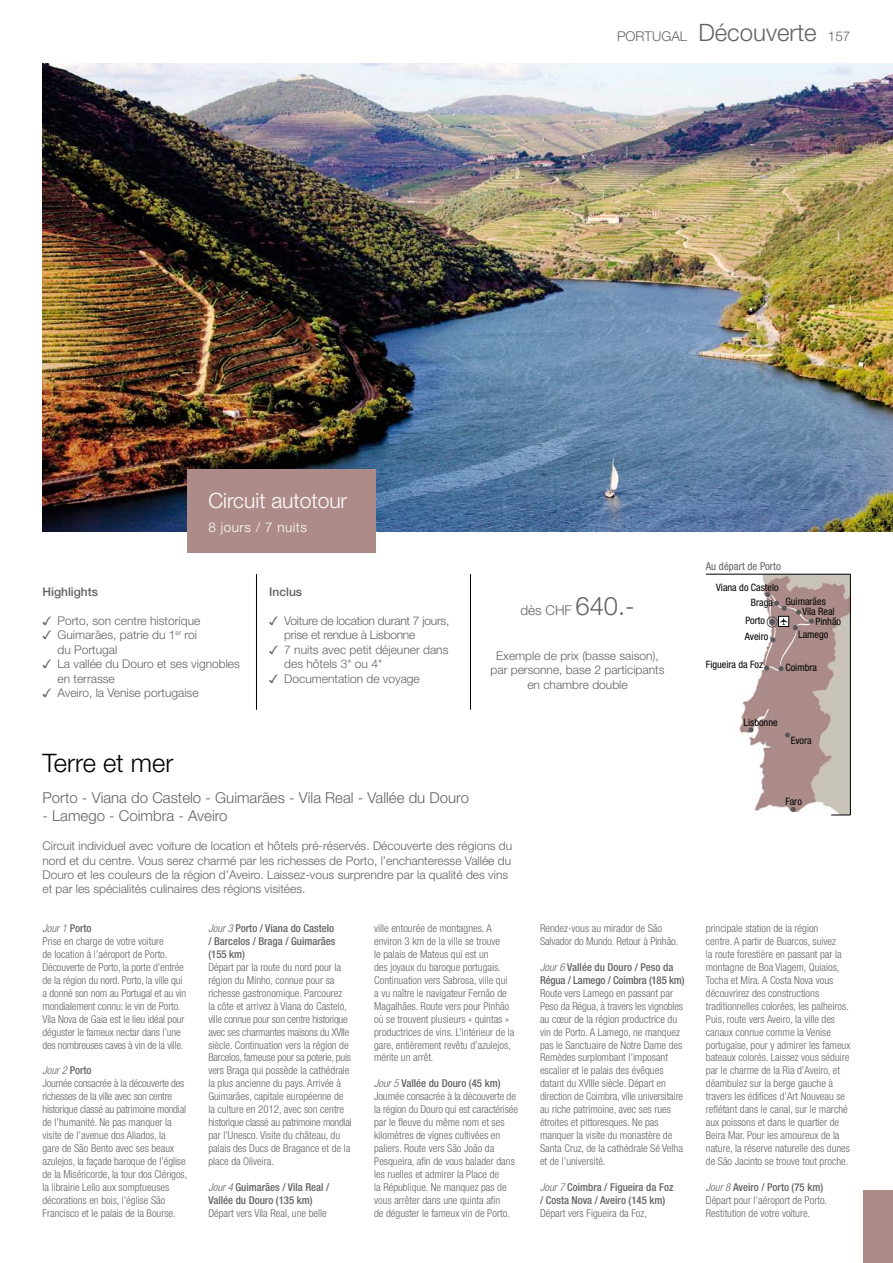
<style>
.page{position:relative;width:893px;height:1263px;background:#fff}
.page>*{position:absolute;margin:0;border:0;box-sizing:border-box;transform-origin:0 0}
.t1{font:300 25.5px "Helvetica Neue";color:#000}
.t2{font:300 21px "Helvetica Neue";color:#fff}
.t3{font:300 15px "Helvetica Neue";color:#626261}
.t4{font:300 13.5px "Helvetica Neue";color:#626261}
.t5{font:300 13.5px "Helvetica Neue";letter-spacing:.04em;color:#fff}
.t6{font:300 12px/14.4px "Helvetica Neue";color:#626261}
.t7{font:300 12px "Helvetica Neue";letter-spacing:-.02em;color:#626261}
.t8{font:500 12px "Helvetica Neue";color:#626261}
.t9{font:300 condensed 10.8px/12.9px "Helvetica Neue";color:#626261}
.t10{font:500 condensed 10.8px/12.9px "Helvetica Neue";color:#626261}
.t11{font:condensed 10.8px "Helvetica Neue";letter-spacing:.005em;color:#626261}
.t12{font:condensed 10.2px "Helvetica Neue";color:#000}
.s1{font-size:24px}
.s2{font-family:"Monotype Sorts";font-weight:400}
.s3{font-size:25.5px}
.s4{font-style:italic}
.s5{font-weight:500}
.s6{font-weight:300;font-style:italic}
</style>
<div class="page">
<div style="left:863px;top:1191px;width:30px;height:72px;background:#ac8b88"></div>
<img style="left:43px;top:64px;width:850px;height:467px">
<div style="left:187px;top:470px;width:188px;height:83px;background:#ac8b88"></div>
<hr style="left:470px;top:574px;width:1px;height:136px;background:#000">
<hr style="left:256px;top:574px;width:1px;height:136px;background:#000">
<img style="left:739px;top:575px;width:111px;height:240px">
<svg style="left:748px;top:727px;width:5px;height:5px"></svg>
<svg style="left:791px;top:807px;width:5px;height:5px"></svg>
<svg style="left:785px;top:732px;width:5px;height:5px"></svg>
<svg style="left:764px;top:592px;width:50px;height:79px;background:#ad9493"></svg>
<div style="left:767px;top:617px;width:10px;height:10px;border:1px solid #5a585d;border-radius:50%"></div>
<hr style="left:706px;top:574px;width:144px;height:1px;background:#000">
<hr style="left:850px;top:574px;width:1px;height:241px;background:#000">
<svg style="left:831px;top:815px;width:19px;height:1px"></svg>
<p class="t4" style="left:617px;top:28px;width:235px">PORTUGAL <span class="s1">Découverte</span> 157</p>
<h2 class="t2" style="left:208px;top:487px;width:140px">Circuit autotour</h2>
<p class="t5" style="left:208px;top:518px;width:100px">8 jours / 7 nuits</p>
<p class="t8" style="left:42px;top:585px;width:57px">Highlights</p>
<p class="t6" style="left:42px;top:613px;width:159px"><span class="s2">3</span> Porto, son centre historique</p>
<p class="t6" style="left:42px;top:628px;width:156px"><span class="s2">3</span> Guimarães, patrie du 1<sup>er</sup> roi</p>
<p class="t6" style="left:57px;top:642px;width:61px">du Portugal</p>
<p class="t6" style="left:42px;top:656px;width:199px"><span class="s2">3</span> La vallée du Douro et ses vignobles</p>
<p class="t6" style="left:57px;top:671px;width:59px">en terrasse</p>
<p class="t6" style="left:42px;top:685px;width:158px"><span class="s2">3</span> Aveiro, la Venise portugaise</p>
<p class="t8" style="left:269px;top:585px;width:34px">Inclus</p>
<p class="t7" style="left:269px;top:613px;width:182px"><span class="s2">3</span> Voiture de location durant 7 jours,</p>
<p class="t7" style="left:284px;top:628px;width:133px">prise et rendue à Lisbonne</p>
<p class="t6" style="left:269px;top:642px;width:181px"><span class="s2">3</span> 7 nuits avec petit déjeuner dans</p>
<p class="t6" style="left:284px;top:656px;width:100px">des hôtels 3* ou 4*</p>
<p class="t6" style="left:269px;top:671px;width:152px"><span class="s2">3</span> Documentation de voyage</p>
<p class="t4" style="left:520px;top:602px;width:116px">dès CHF <span class="s3">640.-</span></p>
<p class="t6" style="left:491px;top:648px;width:175px;text-align:center">Exemple de prix (basse saison), par personne, base 2 participants en chambre double</p>
<p class="t11" style="left:706px;top:560px;width:77px">Au départ de Porto</p>
<p class="t12" style="left:716px;top:582px;width:64px">Viana do Castelo</p>
<p class="t12" style="left:751px;top:596px;width:76px">Braga Guimarães</p>
<p class="t12" style="left:798px;top:628px;width:32px">Lamego</p>
<p class="t12" style="left:802px;top:605px;width:34px">Vila Real</p>
<p class="t12" style="left:745px;top:614px;width:21px">Porto</p>
<p class="t12" style="left:816px;top:615px;width:27px">Pinhão</p>
<p class="t12" style="left:745px;top:630px;width:25px">Aveiro</p>
<p class="t12" style="left:706px;top:659px;width:58px">Figueira da Foz</p>
<p class="t12" style="left:785px;top:662px;width:33px">Coimbra</p>
<p class="t12" style="left:744px;top:717px;width:35px">Lisbonne</p>
<p class="t12" style="left:791px;top:735px;width:22px">Evora</p>
<h1 class="t1" style="left:43px;top:748px;width:132px">Terre et mer</h1>
<h3 class="t3" style="left:43px;top:788px;width:428px">Porto - Viana do Castelo - Guimarães - Vila Real - Vallée du Douro</h3>
<h3 class="t3" style="left:43px;top:806px;width:187px">- Lamego - Coimbra - Aveiro</h3>
<p class="t6" style="left:43px;top:838px;width:471px">Circuit individuel avec voiture de location et hôtels pré-réservés. Découverte des régions du nord et du centre. Vous serez charmé par les richesses de Porto, l’enchanteresse Vallée du Douro et les couleurs de la région d’Aveiro. Laissez-vous surprendre par la qualité des vins et par les spécialités culinaires des régions visitées.</p>
<p class="t9" style="left:43px;top:921px;width:145px"><span class="s4">Jour 1</span> <span class="s5">Porto<br></span>Prise en charge de votre voiture<br>de location à l’aéroport de Porto.<br>Découverte de Porto, la porte d’entrée de la région du nord. Porto, la ville qui a donné son nom au Portugal et au vin mondialement connu: le vin de Porto.<br>Vila Nova de Gaia est le lieu idéal pour déguster le fameux nectar dans l’une des nombreuses caves à vin de la ville.</p>
<p class="t9" style="left:43px;top:1064px;width:146px"><span class="s4">Jour 2</span> <span class="s5">Porto<br></span>Journée consacrée à la découverte des richesses de la ville avec son centre historique classé au patrimoine mondial de l’humanité. Ne pas manquer la visite de l’avenue dos Aliados, la<br>gare de São Bento avec ses beaux azulejos, la façade baroque de l’église de la Miséricorde, la tour dos Clérigos, la librairie Lello aux somptueuses décorations en bois, l’église São Francisco et le palais de la Bourse.</p>
<p class="t10" style="left:208px;top:921px;width:129px"><span class="s6">Jour 3</span> Porto / Viana do Castelo / Barcelos / Braga / Guimarães (155 km)</p>
<p class="t9" style="left:208px;top:960px;width:145px">Départ par la route du nord pour la région du Minho, connue pour sa richesse gastronomique. Parcourez<br>la côte et arrivez à Viana do Castelo, ville connue pour son centre historique avec ses charmantes maisons du XVIIe siècle. Continuation vers la région de Barcelos, fameuse pour sa poterie, puis vers Braga qui possède la cathédrale la plus ancienne du pays. Arrivée à Guimarães, capitale européenne de la culture en 2012, avec son centre historique classé au patrimoine mondial par l’Unesco. Visite du château, du palais des Ducs de Bragance et de la place da Oliveira.</p>
<p class="t10" style="left:208px;top:1181px;width:123px"><span class="s6">Jour 4</span> Guimarães / Vila Real /<br>Vallée du Douro (135 km)</p>
<p class="t9" style="left:208px;top:1207px;width:120px">Départ vers Vila Real, une belle</p>
<p class="t9" style="left:374px;top:921px;width:142px">ville entourée de montagnes. A environ 3 km de la ville se trouve<br>le palais de Mateus qui est un<br>des joyaux du baroque portugais.<br>Continuation vers Sabrosa, ville qui a vu naître le navigateur Fernão de<br>Magalhães. Route vers pour Pinhão où se trouvent plusieurs « quintas » productrices de vins. L’intérieur de la gare, entièrement revêtu d’azulejos, mérite un arrêt.</p>
<p class="t9" style="left:374px;top:1077px;width:145px"><span class="s4">Jour 5</span> <span class="s5">Vallée du Douro (45 km)<br></span>Journée consacrée à la découverte de la région du Douro qui est caractérisée par le fleuve du même nom et ses kilomètres de vignes cultivées en paliers. Route vers São João da Pesqueira, afin de vous balader dans les ruelles et admirer la Place de<br>la République. Ne manquez pas de vous arrêter dans une quinta afin<br>de déguster le fameux vin de Porto.</p>
<p class="t12" style="left:785px;top:795px;width:18px">Faro</p>
<p class="t9" style="left:540px;top:921px;width:140px">Rendez-vous au mirador de São<br>Salvador do Mundo. Retour à Pinhão.</p>
<p class="t10" style="left:540px;top:960px;width:146px"><span class="s6">Jour 6</span> Vallée du Douro / Peso da<br>Régua / Lamego / Coimbra (185 km)</p>
<p class="t9" style="left:540px;top:986px;width:145px">Route vers Lamego en passant par Peso da Régua, à travers les vignobles au cœur de la région productrice du vin de Porto. A Lamego, ne manquez pas le Sanctuaire de Notre Dame des Remèdes surplombant l’imposant escalier et le palais des évêques datant du XVIIIe siècle. Départ en direction de Coimbra, ville universitaire au riche patrimoine, avec ses rues étroites et pittoresques. Ne pas manquer la visite du monastère de Santa Cruz, de la cathédrale Sé Velha et de l’université.</p>
<p class="t10" style="left:540px;top:1181px;width:135px"><span class="s6">Jour 7</span> Coimbra / Figueira da Foz / Costa Nova / Aveiro (145 km)</p>
<p class="t9" style="left:540px;top:1207px;width:108px">Départ vers Figueira da Foz,</p>
<p class="t9" style="left:706px;top:921px;width:146px">principale station de la région<br>centre. A partir de Buarcos, suivez<br>la route forestière en passant par la montagne de Boa Viagem, Quiaios, Tocha et Mira. A Costa Nova vous découvrirez des constructions traditionnelles colorées, les palheiros.<br>Puis, route vers Aveiro, la ville des canaux connue comme la Venise portugaise, pour y admirer les fameux bateaux colorés. Laissez vous séduire par le charme de la Ria d’Aveiro, et déambulez sur la berge gauche à travers les édifices d’Art Nouveau se reflétant dans le canal, sur le marché aux poissons et dans le quartier de Beira Mar. Pour les amoureux de la nature, la réserve naturelle des dunes de São Jacinto se trouve tout proche.</p>
<p class="t9" style="left:706px;top:1181px;width:123px"><span class="s4">Jour 8</span> <span class="s5">Aveiro / Porto (75 km)<br></span>Départ pour l’aéroport de Porto.<br>Restitution de votre voiture.</p>
</div>
